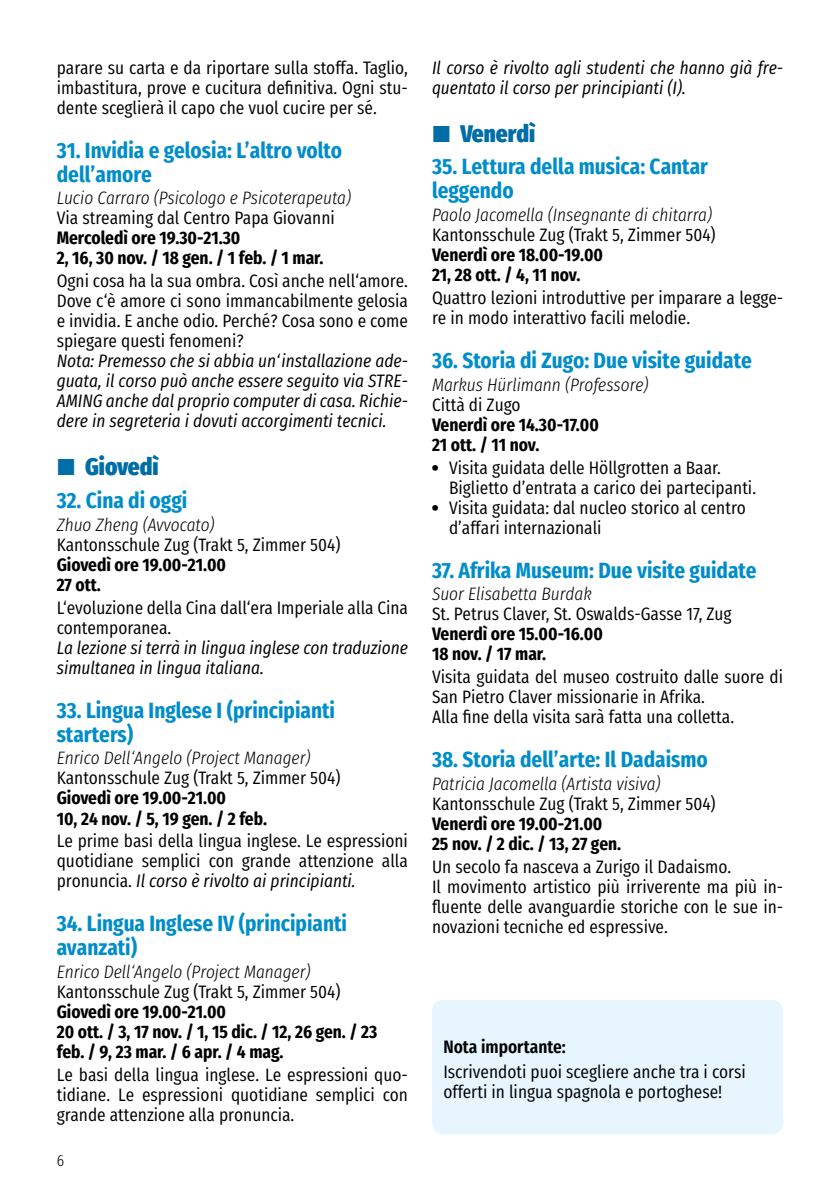
<style>
.page{position:relative;width:840px;height:1191px;background:#fff}
.page>*{position:absolute;margin:0;border:0;box-sizing:border-box;transform-origin:0 0}
.t1{font:800 24px "Fira Sans Condensed";color:#006da7}
.t2{font:700 22px/24px "Fira Sans Condensed";color:#008dca}
.t3{font:18px/20px "Fira Sans Condensed";color:#000}
.t4{font:700 18px/20px "Fira Sans Condensed";color:#000}
.t5{font:italic 18px/20px "Fira Sans Condensed";color:#000}
.t6{font:italic 300 18px "Fira Sans Condensed";color:#000}
.t7{font:600 18px "Fira Sans Condensed";color:#000}
.t8{font:300 16px "Fira Sans Condensed";color:#000}
.s1{font-family:"Zwo LF w 8 Exp";font-weight:400}
.s2{font-style:italic}
.s3{font-weight:900}
</style>
<div class="page">
<div style="left:432px;top:1000px;width:350px;height:134px;background:#e6f5fe;border-radius:11px"></div>
<p class="t3" style="left:57px;top:55px;width:352px;text-align:justify">parare su carta e da riportare sulla stoffa. Taglio, imbastitura, prove e cucitura definitiva. Ogni stu&shy;dente sceglierà il capo che vuol cucire per sé.</p>
<p class="t2" style="left:57px;top:136px;width:287px">31. Invidia e gelosia: L’altro volto dell’amore</p>
<p class="t6" style="left:57px;top:185px;width:295px">Lucio Carraro (Psicologo e Psicoterapeuta)</p>
<p class="t3" style="left:57px;top:206px;width:279px">Via streaming dal Centro Papa Giovanni</p>
<p class="t4" style="left:57px;top:226px;width:268px">Mercoledì ore 19.30-21.30<br>2, 16, 30 nov. / 18 gen. / 1 feb. / 1 mar.</p>
<p class="t3" style="left:57px;top:269px;width:352px;text-align:justify">Ogni cosa ha la sua ombra. Così anche nell‘amore.<br>Dove c‘è amore ci sono immancabilmente gelosia e invidia. E anche odio. Perché? Cosa sono e come spiegare questi fenomeni?</p>
<p class="t5" style="left:57px;top:351px;width:352px;text-align:justify">Nota: Premesso che si abbia un‘installazione ade&shy;guata, il corso può anche essere seguito via STRE-AMING anche dal proprio computer di casa. Richie&shy;dere in segreteria i dovuti accorgimenti tecnici.</p>
<h1 class="t1" style="left:57px;top:445px;width:103px"><span class="s1">)</span> Giovedì</h1>
<p class="t2" style="left:57px;top:486px;width:132px">32. Cina di oggi</p>
<p class="t6" style="left:57px;top:512px;width:159px">Zhuo Zheng (Avvocato)</p>
<p class="t3" style="left:57px;top:532px;width:285px">Kantonsschule Zug (Trakt 5, Zimmer 504)</p>
<p class="t4" style="left:57px;top:552px;width:171px">Giovedì ore 19.00-21.00<br>27 ott.</p>
<p class="t3" style="left:57px;top:595px;width:352px">L‘evoluzione della Cina dall‘era Imperiale alla Cina contemporanea.</p>
<p class="t5" style="left:57px;top:637px;width:352px">La lezione si terrà in lingua inglese con traduzione simultanea in lingua italiana.</p>
<p class="t2" style="left:57px;top:695px;width:279px">33. Lingua Inglese I (principianti starters)</p>
<p class="t6" style="left:57px;top:745px;width:255px">Enrico Dell‘Angelo (Project Manager)</p>
<p class="t3" style="left:57px;top:766px;width:285px">Kantonsschule Zug (Trakt 5, Zimmer 504)</p>
<p class="t4" style="left:57px;top:786px;width:212px">Giovedì ore 19.00-21.00<br>10, 24 nov. / 5, 19 gen. / 2 feb.</p>
<p class="t3" style="left:57px;top:829px;width:352px;text-align:justify">Le prime basi della lingua inglese. Le espressioni quotidiane semplici con grande attenzione alla pronuncia. <span class="s2">Il corso è rivolto ai principianti.</span></p>
<p class="t2" style="left:57px;top:909px;width:291px">34. Lingua Inglese IV (principianti avanzati)</p>
<p class="t6" style="left:57px;top:959px;width:255px">Enrico Dell‘Angelo (Project Manager)</p>
<p class="t3" style="left:57px;top:980px;width:285px">Kantonsschule Zug (Trakt 5, Zimmer 504)</p>
<p class="t4" style="left:57px;top:1000px;width:322px">Giovedì ore 19.00-21.00<br>20 ott. / 3, 17 nov. / 1, 15 dic. / 12, 26 gen. / 23 feb. / 9, 23 mar. / 6 apr. / 4 mag.</p>
<p class="t3" style="left:57px;top:1063px;width:352px;text-align:justify">Le basi della lingua inglese. Le espressioni quo&shy;tidiane. Le espressioni quotidiane semplici con grande attenzione alla pronuncia.</p>
<p class="t8" style="left:57px;top:1146px;width:9px">6</p>
<p class="t5" style="left:432px;top:57px;width:352px">Il corso è rivolto agli studenti che hanno già fre&shy;quentato il corso per principianti (I).</p>
<h1 class="t1" style="left:432px;top:111px;width:104px"><span class="s1">)</span> Venerdì</h1>
<p class="t2" style="left:432px;top:152px;width:277px">35. Lettura della musica: Cantar leggendo</p>
<p class="t6" style="left:432px;top:202px;width:281px">Paolo Jacomella (Insegnante di chitarra)</p>
<p class="t3" style="left:432px;top:223px;width:285px">Kantonsschule Zug (Trakt 5, Zimmer 504)</p>
<p class="t4" style="left:432px;top:243px;width:172px">Venerdì ore 18.00-19.00<br>21, 28 ott. / 4, 11 nov.</p>
<p class="t3" style="left:432px;top:286px;width:352px">Quattro lezioni introduttive per imparare a legge&shy;re in modo interattivo facili melodie.</p>
<p class="t2" style="left:432px;top:346px;width:321px">36. Storia di Zugo: Due visite guidate</p>
<p class="t6" style="left:432px;top:372px;width:218px">Markus Hürlimann (Professore)</p>
<p class="t3" style="left:432px;top:392px;width:90px">Città di Zugo</p>
<p class="t4" style="left:432px;top:412px;width:168px">Venerdì ore 14.30-17.00<br>21 ott. / 11 nov.</p>
<p class="t3" style="left:449px;top:455px;width:308px;text-indent:-17px"><span class="s3">•</span> Visita guidata delle Höllgrotten a Baar.<br>Biglietto d’entrata a carico dei partecipanti.</p>
<p class="t3" style="left:449px;top:495px;width:298px;text-indent:-17px"><span class="s3">•</span> Visita guidata: dal nucleo storico al centro d’affari internazionali</p>
<p class="t2" style="left:432px;top:555px;width:326px">37. Afrika Museum: Due visite guidate</p>
<p class="t6" style="left:432px;top:581px;width:161px">Suor Elisabetta Burdak</p>
<p class="t3" style="left:432px;top:602px;width:301px">St. Petrus Claver, St. Oswalds-Gasse 17, Zug</p>
<p class="t4" style="left:432px;top:622px;width:172px">Venerdì ore 15.00-16.00<br>18 nov. / 17 mar.</p>
<p class="t3" style="left:432px;top:665px;width:352px">Visita guidata del museo costruito dalle suore di<br>San Pietro Claver missionarie in Afrika.<br>Alla fine della visita sarà fatta una colletta.</p>
<p class="t2" style="left:432px;top:745px;width:277px">38. Storia dell’arte: Il Dadaismo</p>
<p class="t6" style="left:432px;top:771px;width:230px">Patricia Jacomella (Artista visiva)</p>
<p class="t3" style="left:432px;top:792px;width:285px">Kantonsschule Zug (Trakt 5, Zimmer 504)</p>
<p class="t4" style="left:432px;top:812px;width:191px">Venerdì ore 19.00-21.00<br>25 nov. / 2 dic. / 13, 27 gen.</p>
<p class="t3" style="left:432px;top:855px;width:352px">Un secolo fa nasceva a Zurigo il Dadaismo.<br>Il movimento artistico più irriverente ma più in&shy;fluente delle avanguardie storiche con le sue in&shy;novazioni tecniche ed espressive.</p>
<p class="t7" style="left:443px;top:1030px;width:124px">Nota importante:</p>
<p class="t3" style="left:443px;top:1060px;width:304px">Iscrivendoti puoi scegliere anche tra i corsi offerti in lingua spagnola e portoghese!</p>
</div>
